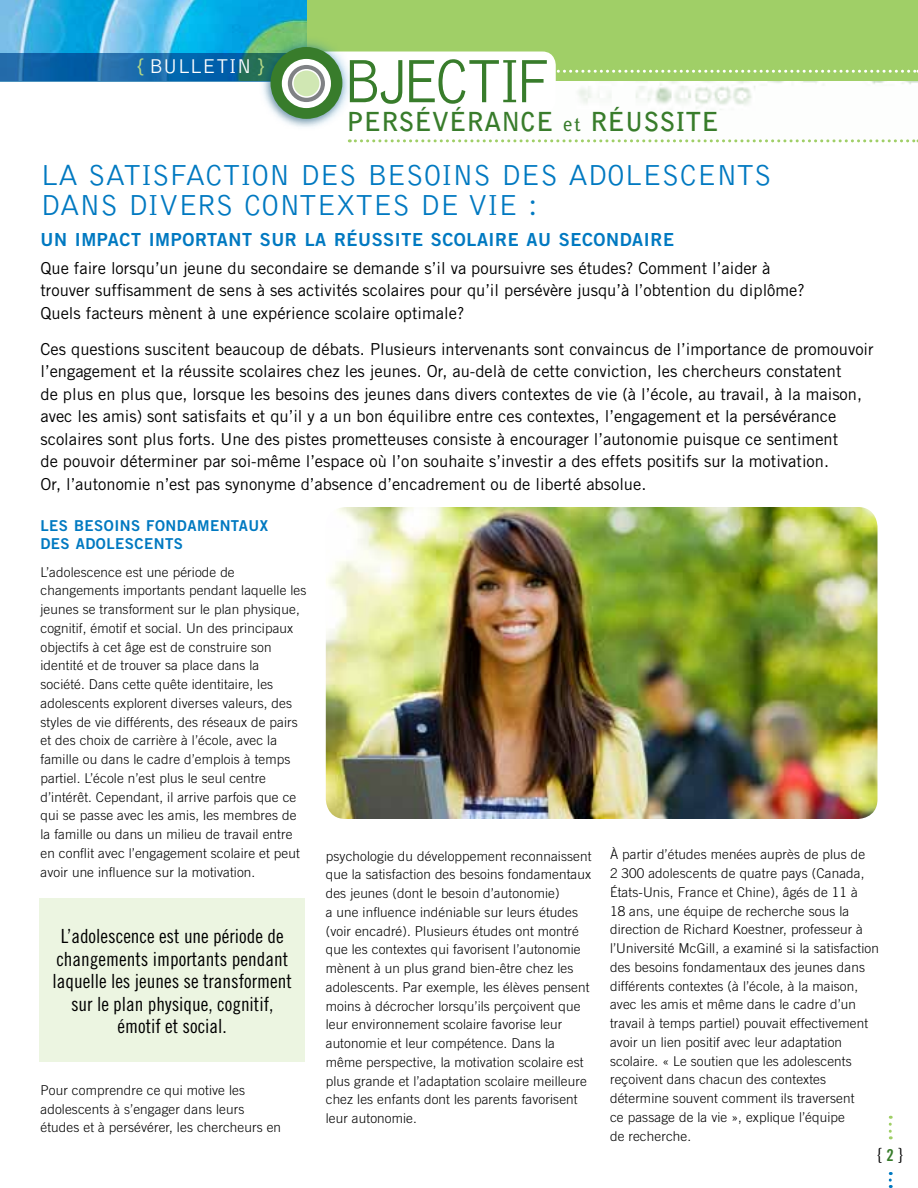
<style>
.page{position:relative;width:918px;height:1188px;background:#fff}
.page>*{position:absolute;margin:0;border:0;box-sizing:border-box;transform-origin:0 0}
.t1{font:300 63.45px "Bell Gothic";letter-spacing:-.09em;color:#387c2b;scale:.94 1}
.t2{font:300 30px "Bell Gothic";letter-spacing:-.02em;color:#0079c1}
.t3{font:700 26.1px "Bell Gothic";color:#387c2b}
.t4{font:300 20.7px "Bell Gothic";color:#fff}
.t5{font:19.5px/22.5px "Trade Gothic Cond Eighteen";color:#000;text-align:center}
.t6{font:18px "Trade Gothic Bold Two";letter-spacing:.03em;color:#0079c1}
.t7{font:18px "Trade Gothic Cond Eighteen";color:#000}
.t8{font:16.5px/22.5px "Trade Gothic";color:#000}
.t9{font:15px/18px "Trade Gothic Bold Two";letter-spacing:.03em;color:#0079c1}
.t10{font:300 13.5px/18.8px "Trade Gothic";letter-spacing:.01em;color:#000}
.s1{font-size:24.3px;color:#b3d885}
.s2{font-size:19.2px}
.s3{font-family:"Trade Gothic Bold Cond Twenty";font-size:16.5px;color:#387c2b}
</style>
<div class="page">
<svg style="left:889px;top:1172px;width:3px;height:16px"></svg>
<svg style="left:889px;top:1116px;width:3px;height:23px"></svg>
<img style="left:578px;top:81px;width:340px;height:29px">
<div style="left:287px;top:0;width:631px;height:81px;background:#a0cf67"></div>
<img style="left:0;top:0;width:307px;height:53px">
<svg style="left:0;top:53px;width:258px;height:29px;background:#1267a5"></svg>
<div style="left:299px;top:52px;width:257px;height:61px;background:#fff;border-radius:14px"></div>
<svg style="left:555px;top:70px;width:363px;height:3px"></svg>
<svg style="left:349px;top:139px;width:569px;height:3px"></svg>
<div style="left:258px;top:34px;width:96px;height:97px;background:#0079c1;opacity:.5"></div>
<div style="left:271px;top:47px;width:71px;height:72px;background:#387c2b;border-radius:50%"></div>
<svg style="left:285px;top:62px;width:43px;height:43px"></svg>
<div style="left:282px;top:59px;width:49px;height:49px;border:6px solid #fff;border-radius:50%"></div>
<div style="left:293px;top:70px;width:27px;height:27px;background:#d0e7b3;border-radius:50%"></div>
<div style="left:292px;top:69px;width:29px;height:29px;border:2px solid #fff;border-radius:50%"></div>
<div style="left:39px;top:899px;width:266px;height:163px;background:#ecf5e1"></div>
<img style="left:326px;top:507px;width:552px;height:312px">
<h3 class="t4" style="left:136px;top:55px;width:131px"><span class="s1">{</span> BULLETIN <span class="s1">}</span></h3>
<h1 class="t1" style="left:342px;top:47px;width:224px">BJECTIF</h1>
<h3 class="t3" style="left:346px;top:106px;width:374px">PERSÉVÉRANCE <span class="s2">et</span> RÉUSSITE</h3>
<h2 class="t2" style="left:40px;top:159px;width:65px">LA SATISFACTI</h2>
<h2 class="t2" style="left:251px;top:159px;width:128px">ON DES BES</h2>
<h2 class="t2" style="left:423px;top:159px;width:28px">OINS</h2>
<h2 class="t2" style="left:501px;top:159px;width:129px">DES ADOLESCENTS</h2>
<h2 class="t2" style="left:40px;top:189px;width:30px">DANS</h2>
<h2 class="t2" style="left:128px;top:189px;width:62px">DIVERS</h2>
<h2 class="t2" style="left:244px;top:189px;width:48px">CONTE</h2>
<h2 class="t2" style="left:336px;top:189px;width:32px">XTES</h2>
<h2 class="t2" style="left:420px;top:189px;width:119px">DE VIE :</h2>
<h3 class="t6" style="left:40px;top:228px;width:635px">UN IMPACT IMPORTANT SUR LA RÉUSSITE SCOLAIRE AU SECONDAIRE</h3>
<p class="t8" style="left:40px;top:257px;width:766px">Que faire lorsqu’un jeune du secondaire se demande s’il va poursuivre ses études? Comment l’aider à trouver suffisamment de sens à ses activités scolaires pour qu’il persévère jusqu’à l’obtention du diplôme?<br>Quels facteurs mènent à une expérience scolaire optimale?</p>
<p class="t8" style="left:40px;top:338px;width:835px">Ces questions suscitent beaucoup de débats. Plusieurs intervenants sont convaincus de l’importance de promouvoir l’engagement et la réussite scolaires chez les jeunes. Or, au-delà de cette conviction, les chercheurs constatent<br>de plus en plus que, lorsque les besoins des jeunes dans divers contextes de vie (à l’école, au travail, à la maison, avec les amis) sont satisfaits et qu’il y a un bon équilibre entre ces contextes, l’engagement et la persévérance scolaires sont plus forts. Une des pistes prometteuses consiste à encourager l’autonomie puisque ce sentiment<br>de pouvoir déterminer par soi-même l’espace où l’on souhaite s’investir a des effets positifs sur la motivation.<br>Or, l’autonomie n’est pas synonyme d’absence d’encadrement ou de liberté absolue.</p>
<p class="t9" style="left:40px;top:516px;width:229px">LES BESOINS FONDAMENTAUX<br>DES ADOLESCENTS</p>
<p class="t10" style="left:40px;top:562px;width:267px">L’adolescence est une période de changements importants pendant laquelle les jeunes se transforment sur le plan physique, cognitif, émotif et social. Un des principaux objectifs à cet âge est de construire son identité et de trouver sa place dans la société. Dans cette quête identitaire, les adolescents explorent diverses valeurs, des styles de vie différents, des réseaux de pairs et des choix de carrière à l’école, avec la famille ou dans le cadre d’emplois à temps partiel. L’école n’est plus le seul centre d’intérêt. Cependant, il arrive parfois que ce qui se passe avec les amis, les membres de la famille ou dans un milieu de travail entre en conflit avec l’engagement scolaire et peut avoir une influence sur la motivation.</p>
<p class="t10" style="left:326px;top:846px;width:267px">psychologie du développement reconnaissent que la satisfaction des besoins fondamentaux des jeunes (dont le besoin d’autonomie)<br>a une influence indéniable sur leurs études (voir encadré). Plusieurs études ont montré que les contextes qui favorisent l’autonomie mènent à un plus grand bien-être chez les adolescents. Par exemple, les élèves pensent moins à décrocher lorsqu’ils perçoivent que leur environnement scolaire favorise leur autonomie et leur compétence. Dans la même perspective, la motivation scolaire est plus grande et l’adaptation scolaire meilleure chez les enfants dont les parents favorisent leur autonomie.</p>
<p class="t10" style="left:610px;top:845px;width:270px">À partir d’études menées auprès de plus de<br>2 300 adolescents de quatre pays (Canada, États-Unis, France et Chine), âgés de 11 à<br>18 ans, une équipe de recherche sous la direction de R ichard Koestner, professeur à l’Université McGill, a examiné si la satisfaction des besoins fondamentaux des jeunes dans différents contextes (à l’école, à la maison, avec les amis et même dans le cadre d’un travail à temps partiel) pouvait effectivement avoir un lien positif avec leur adaptation scolaire. « Le soutien que les adolescents reçoivent dans chacun des contextes détermine souvent comment ils traversent<br>ce passage de la vie », explique l’équipe<br>de recherche.</p>
<h3 class="t5" style="left:53px;top:925px;width:241px">L’adolescence est une période de changements importants pendant laquelle les jeunes se transforment sur le plan physique, cognitif, émotif et social.</h3>
<p class="t10" style="left:40px;top:1080px;width:242px">Pour comprendre ce qui motive les adolescents à s’engager dans leurs études et à persévérer, les chercheurs en</p>
<h3 class="t7" style="left:878px;top:1144px;width:27px">{ <span class="s3">2</span> }</h3>
</div>
